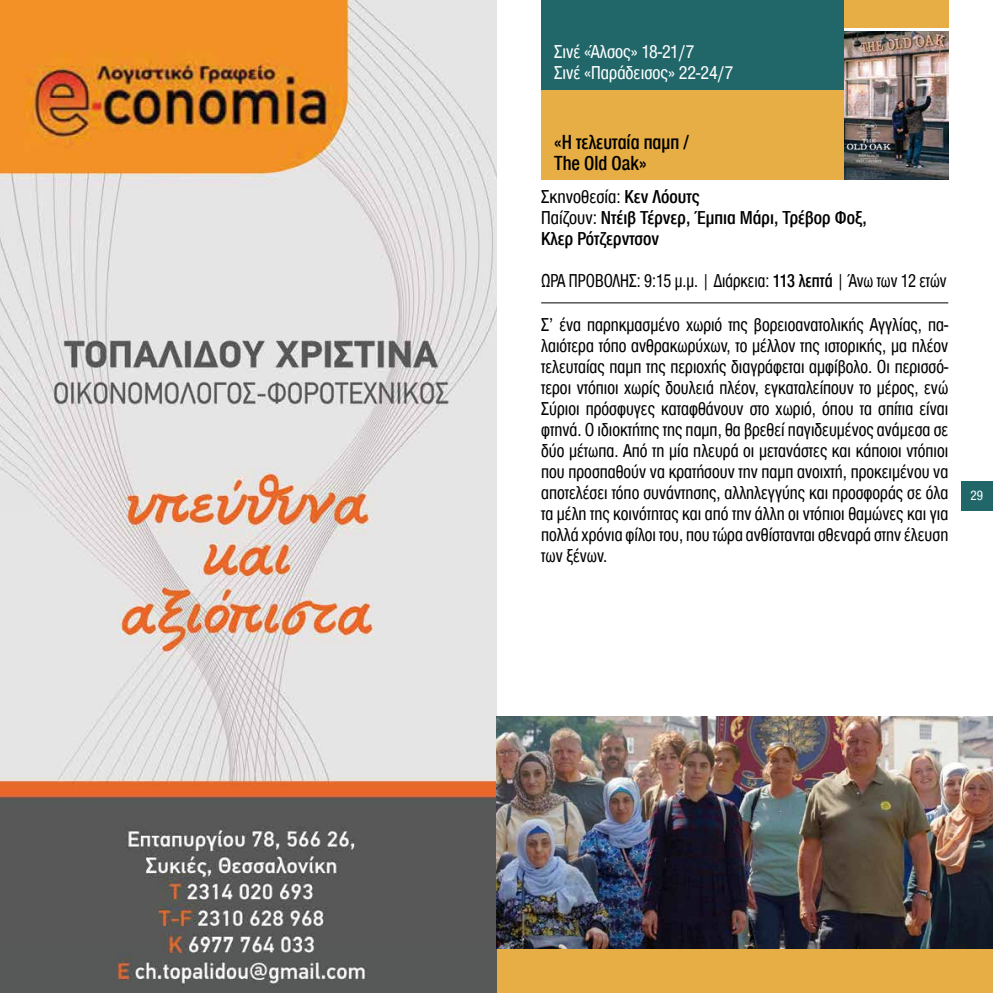
<style>
.page{position:relative;width:993px;height:993px;background:#fff}
.page>*{position:absolute;margin:0;border:0;box-sizing:border-box;transform-origin:0 0}
.t1{font:500 21px/21px "CF Helvetica Cond";color:#000;scale:.94 1}
.t2{font:19.25px/21px "CF Helvetica Cond";color:#000;text-align:justify;scale:.96 1}
.t3{font:500 19.25px/21px "CF Helvetica Cond";color:#000}
.t4{font:19.25px "CF Helvetica Cond";color:#000;scale:.92 1}
.t5{font:19.25px/21px "CF Helvetica Cond";color:#fff}
.t6{font:14px "CF Helvetica Cond";color:#fff}
.s1{font-weight:400}
.s2{font-weight:500}
</style>
<div class="page">
<div style="left:961px;top:481px;width:31px;height:29px;background:#21676a"></div>
<div style="left:496px;top:945px;width:496px;height:47px;background:#e7ae45"></div>
<div style="left:843px;top:0;width:104px;height:27px;background:#e7ae45"></div>
<img style="left:0;top:0;width:496px;height:992px">
<img style="left:843px;top:31px;width:104px;height:149px">
<div style="left:541px;top:89px;width:302px;height:91px;background:#e7ae45"></div>
<div style="left:541px;top:0;width:302px;height:89px;background:#21676a"></div>
<hr style="left:541px;top:302px;width:406px;height:1px;background:#000">
<img style="left:496px;top:716px;width:496px;height:231px">
<p class="t5" style="left:554px;top:41px;width:181px">Σινέ «Άλσος» 18-21/7<br>Σινέ «Παράδεισος» 22-24/7</p>
<p class="t1" style="left:554px;top:131px;width:145px">«Η τελευταία παμπ /<br>The Old Oak»</p>
<p class="t3" style="left:541px;top:186px;width:327px"><span class="s1">Σκηνοθεσία:</span> Κεν Λόουτς<br><span class="s1">Παίζουν:</span> Ντέιβ Τέρνερ, Έμπια Μάρι, Τρέβορ Φοξ,<br>Κλερ Ρότζερντσον</p>
<p class="t4" style="left:541px;top:270px;width:442px">ΩΡΑ ΠΡΟΒΟΛΗΣ: 9:15 μ.μ. | Διάρκεια: <span class="s2">113 λεπτά</span> | Άνω των 12 ετών</p>
<p class="t2" style="left:541px;top:314px;width:425px">Σ’ ένα παρηκμασμένο χωριό της βορειοανατολικής Αγγλίας, πα&shy;λαιότερα τόπο ανθρακωρύχων, το μέλλον της ιστορικής, μα πλέον τελευταίας παμπ της περιοχής διαγράφεται αμφίβολο. Οι περισσό&shy;τεροι ντόπιοι χωρίς δουλειά πλέον, εγκαταλείπουν το μέρος, ενώ Σύριοι πρόσφυγες καταφθάνουν στο χωριό, όπου τα σπίτια είναι φτηνά. Ο ιδιοκτήτης της παμπ, θα βρεθεί παγιδευμένος ανάμεσα σε δύο μέτωπα. Από τη μία πλευρά οι μετανάστες και κάποιοι ντόπιοι που προσπαθούν να κρατήσουν την παμπ ανοιχτή, προκειμένου να αποτελέσει τόπο συνάντησης, αλληλεγγύης και προσφοράς σε όλα τα μέλη της κοινότητας και από την άλλη οι ντόπιοι θαμώνες και για πολλά χρόνια φίλοι του, που τώρα ανθίστανται σθεναρά στην έλευση των ξένων.</p>
<p class="t6" style="left:970px;top:487px;width:14px">29</p>
</div>
